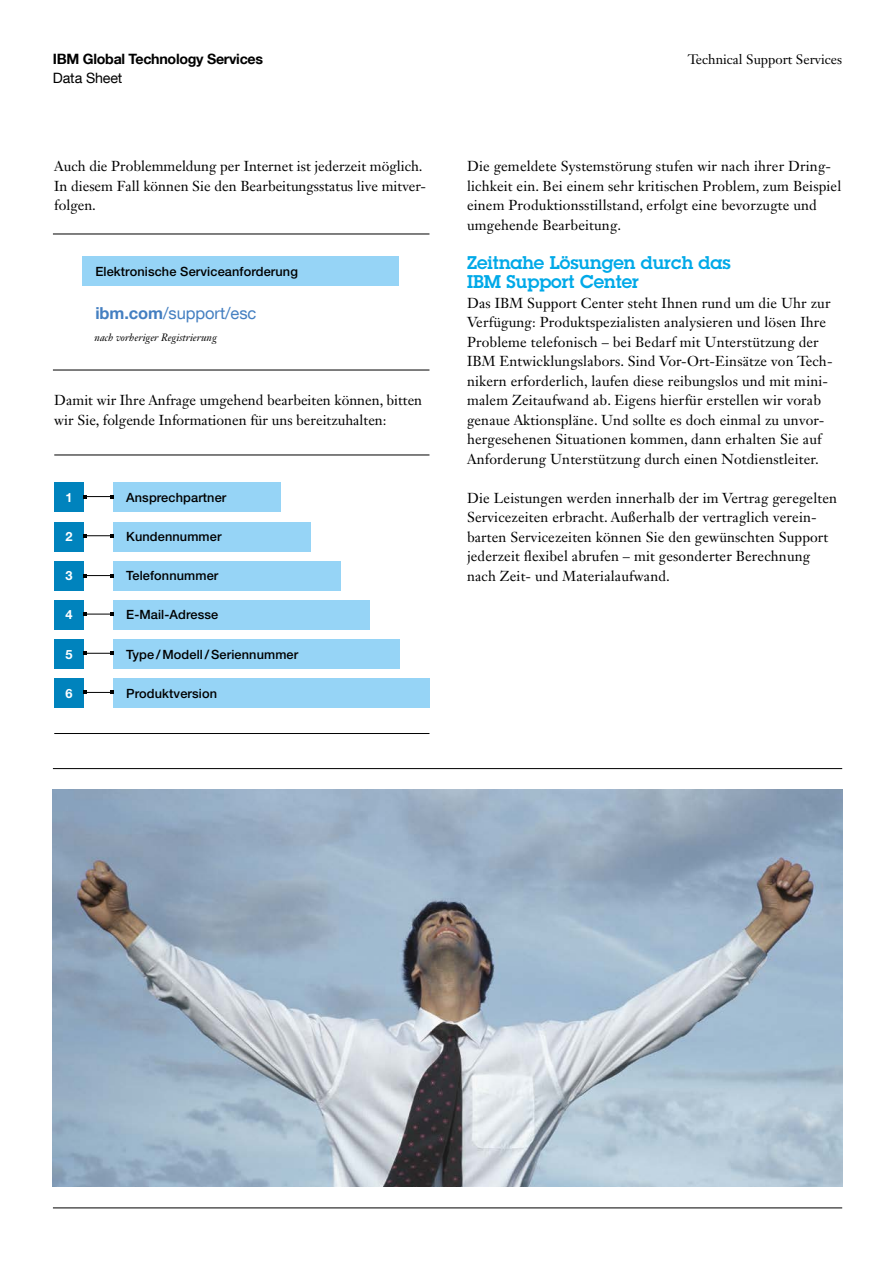
<style>
.page{position:relative;width:893px;height:1263px;background:#fff}
.page>*{position:absolute;margin:0;border:0;box-sizing:border-box;transform-origin:0 0}
.t1{font:600 18px/19.5px "Lubalin Graph Std";color:#00a9e8}
.t2{font:16.5px "Helvetica Neue LT Com";letter-spacing:-.005em;color:#447fc1}
.t3{font:14.25px/19.5px "Janson Text LT Std";letter-spacing:.01em;color:#000}
.t4{font:700 14.25px "Helvetica Neue LT Com";letter-spacing:-.02em;color:#000}
.t5{font:14.25px "Helvetica Neue LT Com";letter-spacing:-.01em;color:#000}
.t6{font:13.5px "Janson Text LT Std";color:#000}
.t7{font:500 12.75px "Helvetica Neue LT Std";letter-spacing:.01em;color:#000}
.t8{font:700 12.75px "Helvetica Neue LT Std";color:#fff}
.t9{font:italic 10.5px "Janson Text LT Std";color:#000}
.s1{font-weight:700}
</style>
<div class="page">
<div style="left:54px;top:483px;width:30px;height:29px;background:#0083bd"></div>
<div style="left:113px;top:483px;width:168px;height:29px;background:#96d4f6"></div>
<svg style="left:84px;top:495px;width:29px;height:3px"></svg>
<div style="left:54px;top:522px;width:30px;height:29px;background:#0083bd"></div>
<div style="left:113px;top:522px;width:198px;height:29px;background:#96d4f6"></div>
<svg style="left:84px;top:534px;width:29px;height:3px"></svg>
<div style="left:54px;top:561px;width:30px;height:29px;background:#0083bd"></div>
<div style="left:113px;top:561px;width:227px;height:29px;background:#96d4f6"></div>
<svg style="left:84px;top:574px;width:29px;height:3px"></svg>
<div style="left:54px;top:600px;width:30px;height:30px;background:#0083bd"></div>
<div style="left:113px;top:600px;width:257px;height:30px;background:#96d4f6"></div>
<svg style="left:84px;top:613px;width:29px;height:3px"></svg>
<div style="left:54px;top:639px;width:30px;height:30px;background:#0083bd"></div>
<div style="left:113px;top:639px;width:287px;height:30px;background:#96d4f6"></div>
<svg style="left:84px;top:652px;width:29px;height:3px"></svg>
<div style="left:54px;top:678px;width:30px;height:30px;background:#0083bd"></div>
<div style="left:113px;top:678px;width:316px;height:30px;background:#96d4f6"></div>
<svg style="left:84px;top:691px;width:29px;height:3px"></svg>
<hr style="left:54px;top:455px;width:375px;height:1px;background:#000">
<hr style="left:54px;top:733px;width:375px;height:1px;background:#000">
<div style="left:83px;top:256px;width:316px;height:30px;background:#96d4f6"></div>
<hr style="left:53px;top:234px;width:376px;height:1px;background:#000">
<hr style="left:53px;top:370px;width:376px;height:1px;background:#000">
<img style="left:53px;top:790px;width:789px;height:397px">
<hr style="left:53px;top:768px;width:789px;height:1px;background:#000">
<hr style="left:53px;top:1207px;width:789px;height:1px;background:#000">
<p class="t4" style="left:53px;top:50px;width:212px">IBM Global Technology Services</p>
<p class="t6" style="left:688px;top:51px;width:156px">Technical Support Services</p>
<p class="t5" style="left:53px;top:69px;width:71px">Data Sheet</p>
<p class="t3" style="left:54px;top:156px;width:373px">Auch die Problemmeldung per Internet ist jederzeit möglich.<br>In diesem Fall können Sie den Bearbeitungsstatus live mitver&shy;folgen.</p>
<p class="t7" style="left:95px;top:264px;width:204px">Elektronische Serviceanforderung</p>
<p class="t2" style="left:95px;top:303px;width:163px"><span class="s1">ibm.com</span>/support/esc</p>
<p class="t9" style="left:95px;top:331px;width:124px">nach vorheriger Registrierung</p>
<p class="t3" style="left:54px;top:390px;width:369px">Damit wir Ihre Anfrage umgehend bearbeiten können, bitten wir Sie, folgende Informationen für uns bereitzuhalten:</p>
<p class="t8" style="left:66px;top:489px;width:9px">1</p>
<p class="t7" style="left:126px;top:490px;width:102px">Ansprechpartner</p>
<p class="t8" style="left:66px;top:529px;width:9px">2</p>
<p class="t7" style="left:126px;top:529px;width:97px">Kundennummer</p>
<p class="t8" style="left:66px;top:568px;width:9px">3</p>
<p class="t7" style="left:126px;top:568px;width:94px">Telefonnummer</p>
<p class="t8" style="left:66px;top:607px;width:9px">4</p>
<p class="t7" style="left:126px;top:607px;width:94px">E-Mail-Adresse</p>
<p class="t8" style="left:66px;top:646px;width:9px">5</p>
<p class="t7" style="left:126px;top:646px;width:174px">Type /Modell/Seriennummer</p>
<p class="t8" style="left:66px;top:685px;width:9px">6</p>
<p class="t7" style="left:126px;top:686px;width:92px">Produktversion</p>
<p class="t3" style="left:467px;top:156px;width:376px">Die gemeldete Systemstörung stufen wir nach ihrer Dring&shy;lichkeit ein. Bei einem sehr kritischen Problem, zum Beispiel einem Produktionsstillstand, erfolgt eine bevorzugte und umgehende Bearbeitung.</p>
<p class="t1" style="left:467px;top:252px;width:265px">Zeitnahe Lösungen durch das<br>IBM Support Center</p>
<p class="t3" style="left:467px;top:293px;width:367px">Das IBM Support Center steht Ihnen rund um die Uhr zur Verfügung: Produktspezialisten analysieren und lösen Ihre Probleme telefonisch – bei Bedarf mit Unterstützung der IBM Entwicklungslabors. Sind Vor-Ort-Einsätze von Tech&shy;nikern erforderlich, laufen diese reibungslos und mit mini&shy;malem Zeitaufwand ab. Eigens hierfür erstellen wir vorab genaue Aktionspläne. Und sollte es doch einmal zu unvor&shy;hergesehenen Situationen kommen, dann erhalten Sie auf Anforderung Unterstützung durch einen Notdienstleiter.</p>
<p class="t3" style="left:467px;top:488px;width:371px">Die Leistungen werden innerhalb der im Vertrag geregelten Servicezeiten erbracht. Außerhalb der vertraglich verein&shy;barten Servicezeiten können Sie den gewünschten Support jederzeit flexibel abrufen – mit gesonderter Berechnung nach Zeit- und Materialaufwand.</p>
</div>
